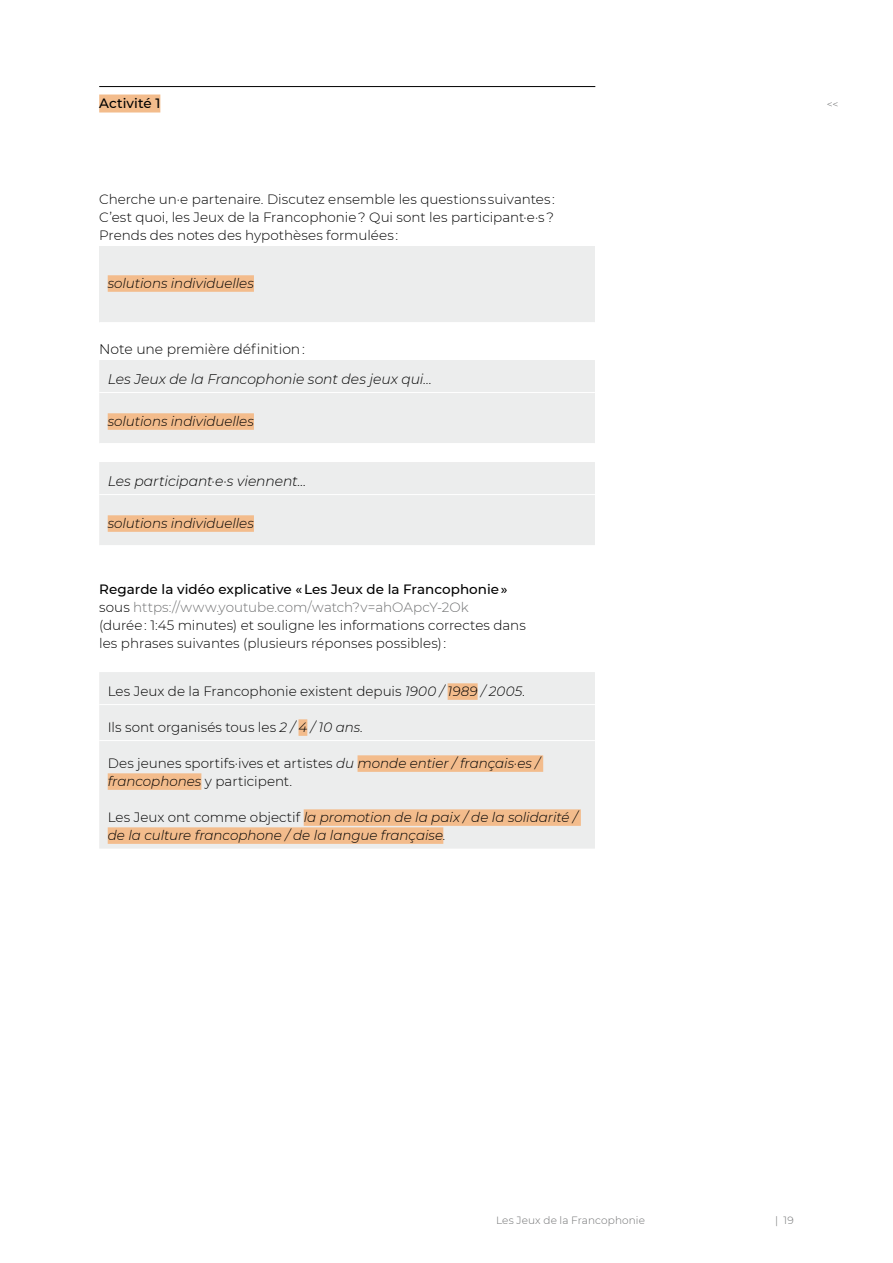
<style>
.page{position:relative;width:893px;height:1263px;background:#fff}
.page>*{position:absolute;margin:0;border:0;box-sizing:border-box;transform-origin:0 0}
.t1{font:italic 300 13.95px "Montserrat";letter-spacing:-.005em;color:#000}
.t2{font:300 13.95px "Montserrat";color:#000}
.t3{font:300 13.5px/18px "Montserrat";color:#000}
.t4{font:italic 300 13.5px/18px "Montserrat";letter-spacing:-.005em;color:#000}
.t5{font:500 13.5px "Montserrat";color:#000}
.t6{font:300 10.5px "Montserrat";letter-spacing:.01em;color:#707172}
.s1{font-weight:500}
.s2{color:#707172}
.s3{font-style:italic}
.s4{font-style:normal}
</style>
<div class="page">
<hr style="left:99px;top:86px;width:496px;height:1px;background:#000">
<div style="left:99px;top:95px;width:61px;height:18px;background:#f3bc8c"></div>
<div style="left:99px;top:246px;width:496px;height:77px;background:#eceded"></div>
<hr style="left:99px;top:322px;width:496px;height:1px;background:#fff">
<div style="left:108px;top:275px;width:146px;height:17px;background:#f3bc8c"></div>
<div style="left:99px;top:360px;width:496px;height:83px;background:#eceded"></div>
<hr style="left:99px;top:392px;width:496px;height:1px;background:#fff">
<div style="left:108px;top:413px;width:146px;height:17px;background:#f3bc8c"></div>
<div style="left:99px;top:462px;width:496px;height:83px;background:#eceded"></div>
<hr style="left:99px;top:494px;width:496px;height:1px;background:#fff">
<div style="left:108px;top:515px;width:146px;height:17px;background:#f3bc8c"></div>
<div style="left:99px;top:672px;width:496px;height:177px;background:#eceded"></div>
<hr style="left:99px;top:704px;width:496px;height:1px;background:#fff">
<hr style="left:99px;top:740px;width:496px;height:1px;background:#fff">
<div style="left:448px;top:683px;width:30px;height:17px;background:#f3bc8c"></div>
<div style="left:298px;top:719px;width:9px;height:17px;background:#f3bc8c"></div>
<div style="left:358px;top:755px;width:185px;height:17px;background:#f3bc8c"></div>
<div style="left:108px;top:773px;width:93px;height:17px;background:#f3bc8c"></div>
<div style="left:304px;top:809px;width:277px;height:17px;background:#f3bc8c"></div>
<div style="left:108px;top:827px;width:335px;height:17px;background:#f3bc8c"></div>
<p class="t5" style="left:99px;top:94px;width:63px">Activité 1</p>
<p class="t3" style="left:99px;top:190px;width:457px;text-align:justify">Cherche un·e partenaire. Discutez ensemble les questions suivantes :<br>C’est quoi, les Jeux de la Francophonie ? Qui sont les participant·e·s ?<br>Prends des notes des hypothèses formulées :</p>
<p class="t4" style="left:108px;top:274px;width:148px">solutions individuelles</p>
<p class="t2" style="left:99px;top:340px;width:207px">Note une première définition :</p>
<p class="t1" style="left:108px;top:370px;width:326px">Les Jeux de la Francophonie sont des jeux qui…</p>
<p class="t4" style="left:108px;top:412px;width:148px">solutions individuelles</p>
<p class="t1" style="left:108px;top:472px;width:200px">Les participant·e·s viennent…</p>
<p class="t4" style="left:108px;top:514px;width:148px">solutions individuelles</p>
<p class="t3" style="left:99px;top:580px;width:428px"><span class="s1">Regarde la vidéo explicative « Les Jeux de la Francophonie » </span>sous <span class="s2">https://www.youtube.com/watch?v=ahOApcY-2Ok<br></span>(durée : 1:45 minutes) et souligne les informations correctes dans les phrases suivantes (plusieurs réponses possibles) :</p>
<p class="t3" style="left:108px;top:682px;width:419px">Les Jeux de la Francophonie existent depuis <span class="s3">1900 / 1989 / 2005.</span></p>
<p class="t3" style="left:108px;top:718px;width:257px">Ils sont organisés tous les <span class="s3">2 / 4 / 10 ans.</span></p>
<p class="t3" style="left:108px;top:754px;width:433px">Des jeunes sportifs·ives et artistes <span class="s3">du monde entier / français·es / francophones</span> y participent.</p>
<p class="t4" style="left:108px;top:808px;width:471px"><span class="s4">Les Jeux ont comme objectif</span> la promotion de la paix / de la solidarité / de la culture francophone / de la langue française.</p>
<p class="t6" style="left:827px;top:97px;width:13px">&lt;&lt;</p>
<p class="t6" style="left:496px;top:1213px;width:150px">Les Jeux de la Francophonie</p>
<p class="t6" style="left:775px;top:1213px;width:20px">| 19</p>
</div>
